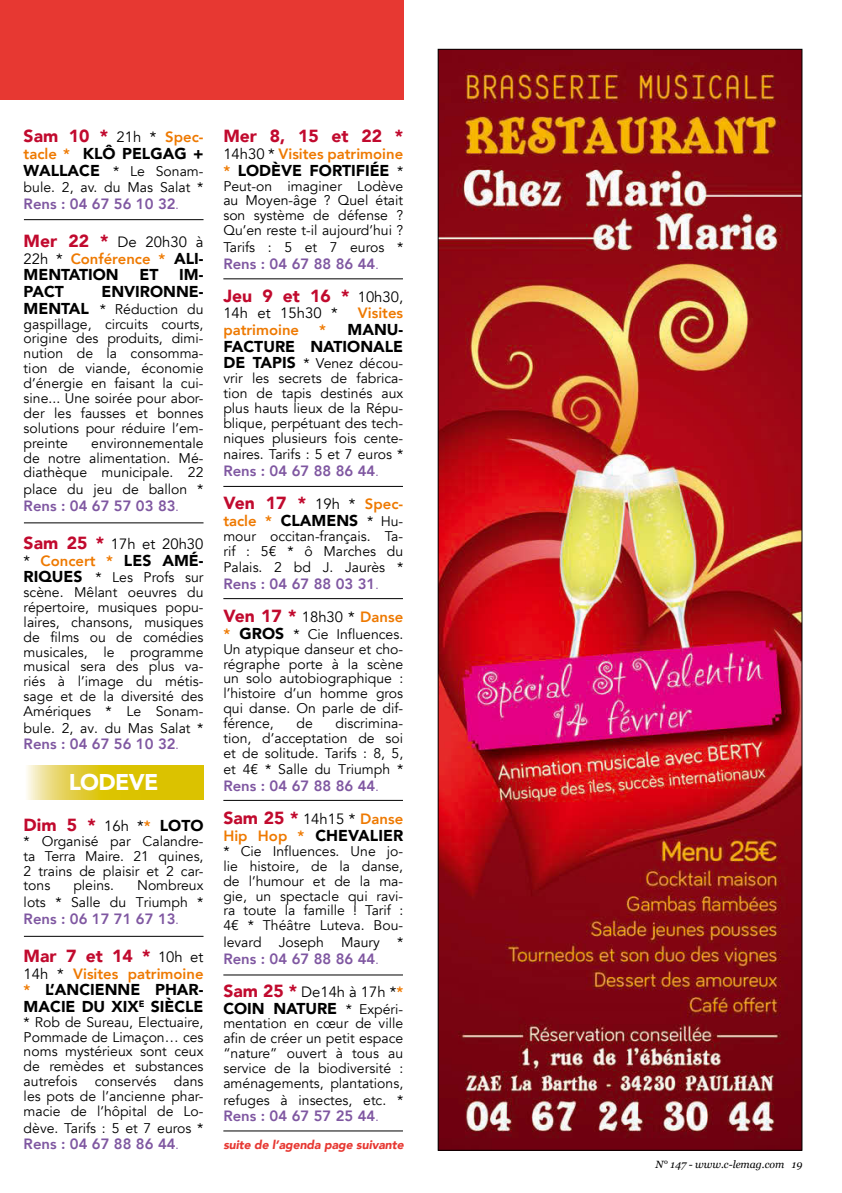
<style>
.page{position:relative;width:842px;height:1193px;background:#fff}
.page>*{position:absolute;margin:0;border:0;box-sizing:border-box;transform-origin:0 0}
.t1{font:900 22.75px "Avenir";letter-spacing:-.03em;color:#fff}
.t2{font:900 17.5px "Avenir";color:#c10a2e}
.t3{font:900 15.75px/16.6px "Avenir";color:#000}
.t4{font:800 14.88px "Avenir";color:#7f57a1}
.t5{font:14.88px/16.6px "Avenir";color:#000}
.t6{font:800 14.88px "Avenir";color:#ee7900}
.t7{font:14px/14.9px "Avenir";color:#000;text-align:justify}
.t8{font:italic 900 12.25px "Avenir";letter-spacing:-.01em;color:#e73832}
.t9{font:italic 10.5px "Georgia";color:#000}
.s1{font-weight:400;font-size:14.88px;color:#000}
.s2{font-weight:800;font-size:14.88px;color:#ee7900}
.s3{font-weight:900;font-size:15.75px}
.s4{font-family:"Arial Narrow";font-weight:400;font-size:14px}
.s5{font-weight:900;font-size:17.5px;color:#c10a2e}
.s6{font-weight:800;color:#ee7900}
.s7{font-size:15.75px;color:#000}
.s8{font-weight:400;color:#000}
.s9{font-weight:400;font-size:14px}
</style>
<div class="page">
<div style="left:0;top:0;width:403px;height:100px;background:#e73832"></div>
<hr style="left:24px;top:219px;width:179px;height:1px;background:#000">
<hr style="left:223px;top:278px;width:180px;height:1px;background:#000">
<hr style="left:223px;top:486px;width:180px;height:1px;background:#000">
<hr style="left:223px;top:598px;width:180px;height:1px;background:#000">
<hr style="left:223px;top:799px;width:180px;height:1px;background:#000">
<hr style="left:223px;top:974px;width:180px;height:1px;background:#000">
<hr style="left:223px;top:1130px;width:180px;height:1px;background:#000">
<hr style="left:24px;top:522px;width:179px;height:1px;background:#000">
<hr style="left:24px;top:935px;width:179px;height:1px;background:#000">
<svg style="left:27px;top:765px;width:176px;height:34px;background:#e0cb2b"></svg>
<img style="left:440px;top:51px;width:360px;height:1097px">
<p class="t2" style="left:24px;top:121px;width:181px">Sam 10 * <span class="s1">21h *</span> <span class="s2">Spec-</span></p>
<p class="t3" style="left:24px;top:145px;width:181px"><span class="s2">tacle *</span> KLÔ PELGAG +</p>
<p class="t7" style="left:24px;top:163px;width:181px;line-height:16.6px"><span class="s3">WALLACE</span> * Le Sonam&shy;bule. 2, av. du Mas Salat *</p>
<p class="t4" style="left:24px;top:192px;width:157px">Rens : 04 67 56 10 32<span class="s4">.</span></p>
<p class="t5" style="left:24px;top:234px;width:181px"><span class="s5">Mer 22 *</span> De 20h30 à<br>22h * <span class="s6">Conférence *</span> <span class="s3">ALI-</span></p>
<p class="t3" style="left:24px;top:266px;width:97px">MENTATION</p>
<p class="t3" style="left:140px;top:266px;width:20px">ET</p>
<p class="t3" style="left:179px;top:266px;width:26px">IM-</p>
<p class="t3" style="left:24px;top:283px;width:42px">PACT</p>
<p class="t3" style="left:101px;top:283px;width:104px">ENVIRONNE-</p>
<p class="t7" style="left:24px;top:302px;width:181px"><span class="s3">MENTAL</span> * Réduction du gaspillage, circuits courts, origine des produits, dimi&shy;nution de la consomma&shy;tion de viande, économie d’énergie en faisant la cui&shy;sine... Une soirée pour abor&shy;der les fausses et bonnes solutions pour réduire l’em&shy;preinte</p>
<p class="t7" style="left:24px;top:435px;width:181px;text-indent:68px">environnementale de notre alimentation. Mé&shy;diathèque municipale. 22</p>
<p class="t7" style="left:24px;top:482px;width:181px">place du jeu de ballon *</p>
<p class="t4" style="left:24px;top:494px;width:157px">Rens : 04 67 57 03 83<span class="s4">.</span></p>
<p class="t5" style="left:24px;top:535px;width:181px"><span class="s5">Sam 25 *</span> 17h et 20h30 * <span class="s6">Concert *</span> <span class="s3">LES AMÉ-</span></p>
<p class="t7" style="left:24px;top:570px;width:181px"><span class="s3">RIQUES</span> * Les Profs sur scène. Mêlant oeuvres du répertoire, musiques popu&shy;laires, chansons, musiques de films ou de comédies musicales, le programme musical sera des plus va&shy;riés à l’image du métis&shy;sage et de la diversité des Amériques * Le Sonam-</p>
<p class="t7" style="left:24px;top:720px;width:181px">bule. 2, av. du Mas Salat *</p>
<p class="t4" style="left:24px;top:732px;width:157px">Rens : 04 67 56 10 32<span class="s4">.</span></p>
<h1 class="t1" style="left:69px;top:763px;width:91px">LODEVE</h1>
<p class="t2" style="left:24px;top:809px;width:181px">Dim 5 * <span class="s1">16h *</span><span class="s2">*</span> <span class="s7">LOTO</span></p>
<p class="t7" style="left:24px;top:833px;width:181px">* Organisé par Calandre&shy;ta Terra Maire. 21 quines, 2 trains de plaisir et 2 car&shy;tons</p>
<p class="t7" style="left:24px;top:877px;width:181px;line-height:16.6px;text-align:right">Nombreux<br>lots * Salle du Triumph *</p>
<p class="t4" style="left:24px;top:906px;width:157px">Rens : 06 17 71 67 13<span class="s4">.</span></p>
<p class="t2" style="left:24px;top:940px;width:181px">Mar 7 et 14 * <span class="s1">10h et</span></p>
<p class="t6" style="left:24px;top:961px;width:181px"><span class="s8">14h *</span> Visites patrimoine</p>
<p class="t3" style="left:24px;top:980px;width:181px"><span class="s2">*</span> L’ANCIENNE PHAR-<br>MACIE DU XIX<sup>E</sup> SIÈCLE</p>
<p class="t7" style="left:24px;top:1014px;width:181px">* Rob de Sureau, Electuaire, Pommade de Limaçon… ces noms mystérieux sont ceux de remèdes et substances autrefois conservés dans les pots de l’ancienne phar&shy;macie de l’hôpital de Lo-</p>
<p class="t7" style="left:24px;top:1120px;width:181px">dève. Tarifs : 5 et 7 euros *</p>
<p class="t4" style="left:24px;top:1132px;width:157px">Rens : 04 67 88 86 44<span class="s4">.</span></p>
<p class="t7" style="left:73px;top:878px;width:42px">pleins.</p>
<p class="t2" style="left:223px;top:121px;width:181px">Mer 8, 15 et 22 *</p>
<p class="t6" style="left:223px;top:142px;width:181px"><span class="s8">14h30 *</span> Visites patrimoine</p>
<p class="t3" style="left:223px;top:161px;width:181px"><span class="s2">*</span> LODÈVE FORTIFIÉE <span class="s9">*</span></p>
<p class="t7" style="left:223px;top:178px;width:181px">Peut-on imaginer Lodève au Moyen-âge ? Quel était son système de défense ?<br>Qu’en reste t-il aujourd’hui ?</p>
<p class="t7" style="left:223px;top:240px;width:181px">Tarifs : 5 et 7 euros *</p>
<p class="t4" style="left:223px;top:252px;width:157px">Rens : 04 67 88 86 44<span class="s4">.</span></p>
<p class="t2" style="left:223px;top:281px;width:181px">Jeu 9 et 16 * <span class="s1">10h30,</span></p>
<p class="t5" style="left:223px;top:305px;width:116px">14h et 15h30 *</p>
<p class="t6" style="left:358px;top:301px;width:47px">Visites</p>
<p class="t6" style="left:223px;top:318px;width:77px">patrimoine</p>
<p class="t3" style="left:223px;top:321px;width:181px;text-align:right"><span class="s2">*</span> MANU-<br>FACTURE NATIONALE</p>
<p class="t7" style="left:223px;top:356px;width:181px"><span class="s3">DE TAPIS</span> * Venez décou&shy;vrir les secrets de fabrica&shy;tion de tapis destinés aux plus hauts lieux de la Répu&shy;blique, perpétuant des tech&shy;niques plusieurs fois cente-</p>
<p class="t7" style="left:223px;top:447px;width:181px">naires. Tarifs : 5 et 7 euros *</p>
<p class="t4" style="left:223px;top:459px;width:157px">Rens : 04 67 88 86 44<span class="s4">.</span></p>
<p class="t2" style="left:223px;top:488px;width:181px">Ven 17 * <span class="s1">19h *</span> <span class="s2">Spec-</span></p>
<p class="t3" style="left:223px;top:511px;width:181px"><span class="s2">tacle *</span> CLAMENS <span class="s9">* Hu-</span></p>
<p class="t7" style="left:223px;top:528px;width:181px">mour occitan-français. Ta&shy;rif : 5€ * ô Marches du</p>
<p class="t7" style="left:223px;top:560px;width:181px">Palais. 2 bd J. Jaurès *</p>
<p class="t4" style="left:223px;top:572px;width:157px">Rens : 04 67 88 03 31<span class="s4">.</span></p>
<p class="t2" style="left:223px;top:601px;width:181px">Ven 17 * <span class="s1">18h30 *</span> <span class="s2">Danse</span></p>
<p class="t7" style="left:223px;top:626px;width:181px"><span class="s2">*</span> <span class="s3">GROS</span> * Cie Influences.<br>Un atypique danseur et cho&shy;régraphe porte à la scène un solo autobiographique : l’histoire d’un homme gros qui danse. On parle de dif&shy;férence,</p>
<p class="t7" style="left:223px;top:716px;width:181px;text-indent:112px">discrimina&shy;tion, d’acceptation de soi et de solitude. Tarifs : 8, 5,</p>
<p class="t7" style="left:223px;top:762px;width:181px">et 4€ * Salle du Triumph *</p>
<p class="t4" style="left:223px;top:774px;width:157px">Rens : 04 67 88 86 44<span class="s4">.</span></p>
<p class="t2" style="left:223px;top:803px;width:181px">Sam 25 * <span class="s1">14h15 *</span> <span class="s2">Danse</span></p>
<p class="t3" style="left:223px;top:826px;width:181px"><span class="s2">Hip Hop *</span> CHEVALIER</p>
<p class="t7" style="left:223px;top:843px;width:181px">* Cie Influences. Une jo&shy;lie histoire, de la danse, de l’humour et de la ma&shy;gie, un spectacle qui ravi&shy;ra toute la famille ! Tarif :<br>4€ * Théâtre Luteva. Bou-</p>
<p class="t7" style="left:223px;top:934px;width:181px">levard Joseph Maury *</p>
<p class="t4" style="left:223px;top:946px;width:157px">Rens : 04 67 88 86 44<span class="s4">.</span></p>
<p class="t5" style="left:223px;top:983px;width:181px"><span class="s5">Sam 25 *</span> De14h à 17h *<span class="s6">*</span></p>
<p class="t3" style="left:223px;top:999px;width:181px">COIN NATURE <span class="s9">* Expéri-</span></p>
<p class="t7" style="left:223px;top:1016px;width:181px">mentation en cœur de ville afin de créer un petit espace “nature” ouvert à tous au service de la biodiversité : aménagements, plantations,</p>
<p class="t7" style="left:223px;top:1092px;width:181px">refuges à insectes, etc. *</p>
<p class="t4" style="left:223px;top:1104px;width:157px">Rens : 04 67 57 25 44<span class="s4">.</span></p>
<p class="t8" style="left:223px;top:1134px;width:182px">suite de l’agenda page suivante</p>
<p class="t7" style="left:296px;top:716px;width:18px">de</p>
<p class="t9" style="left:655px;top:1156px;width:148px">N° 147 - www.c-lemag.com 19</p>
</div>
